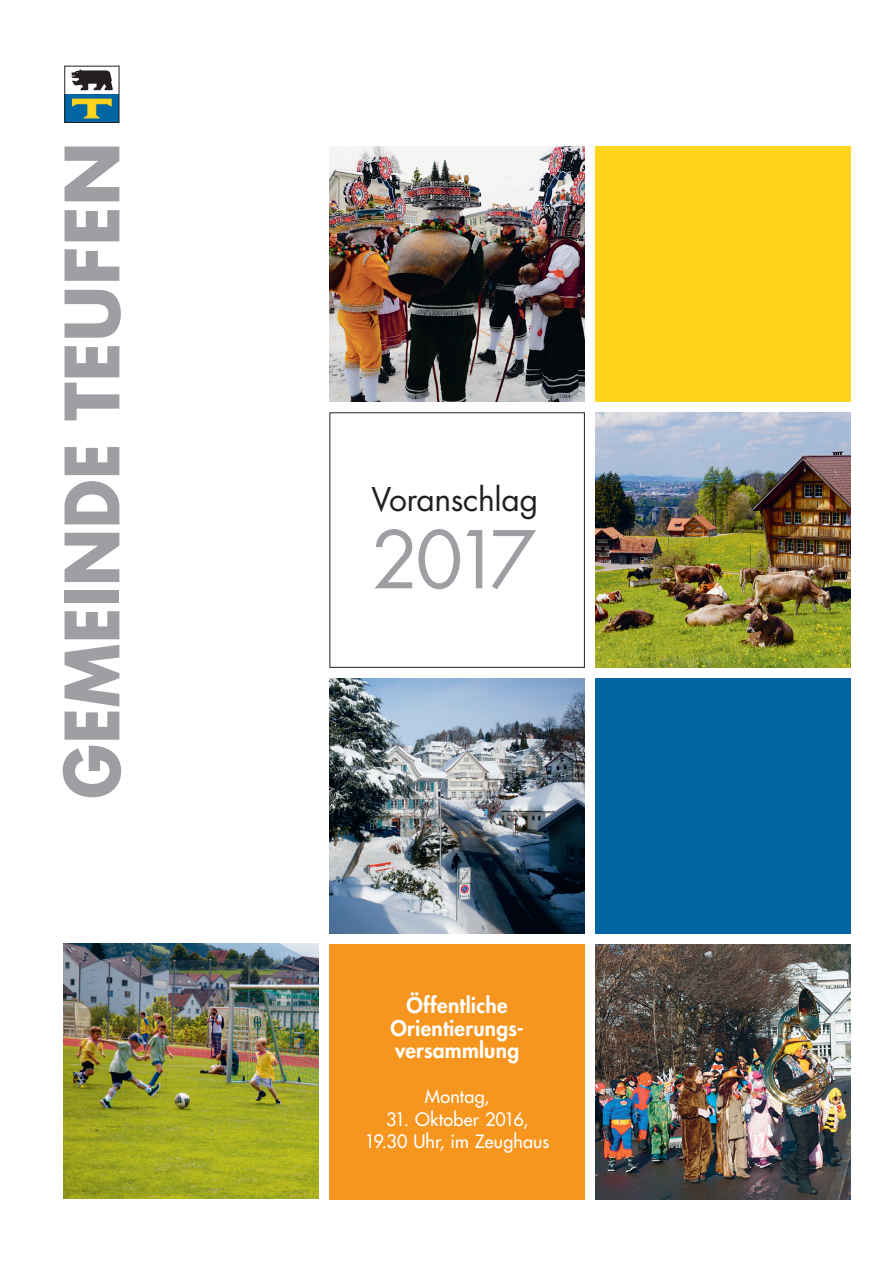
<style>
.page{position:relative;width:893px;height:1263px;background:#fff}
.page>*{position:absolute;margin:0;border:0;box-sizing:border-box;transform-origin:0 0}
.t1{font:77.25px "Futura Std";color:#9d9fa2}
.t2{font:31.8px "Futura Std";letter-spacing:-.01em;color:#231f20}
.t3{font:800 21px/22.5px "Futura Std";letter-spacing:.01em;color:#fff;text-align:center}
.t4{font:500 18px/22.5px "Futura Std";letter-spacing:.01em;color:#fff;text-align:center}
</style>
<div class="page">
<div style="left:330px;top:412px;width:255px;height:256px;border:1px solid #231f20"></div>
<div style="left:595px;top:678px;width:255px;height:255px;background:#0066a4"></div>
<div style="left:330px;top:944px;width:255px;height:255px;background:#f6961f"></div>
<div style="left:595px;top:147px;width:255px;height:255px;background:#fed41d"></div>
<img style="left:330px;top:147px;width:255px;height:255px">
<img style="left:595px;top:412px;width:255px;height:256px">
<img style="left:595px;top:944px;width:255px;height:255px">
<img style="left:330px;top:678px;width:255px;height:255px">
<img style="left:64px;top:943px;width:255px;height:256px">
<div style="left:65px;top:66px;width:54px;height:56px;background:#0066a4"></div>
<div style="left:65px;top:66px;width:54px;height:28px;background:#fff"></div>
<svg style="left:72px;top:99px;width:39px;height:19px"></svg>
<svg style="left:70px;top:70px;width:43px;height:20px"></svg>
<svg style="left:63px;top:645px;width:58px;height:152px"></svg>
<svg style="left:65px;top:611px;width:54px;height:28px"></svg>
<div style="left:65px;top:590px;width:54px;height:13px;background:#9d9fa2"></div>
<svg style="left:65px;top:533px;width:54px;height:49px"></svg>
<svg style="left:65px;top:481px;width:54px;height:43px"></svg>
<svg style="left:65px;top:447px;width:54px;height:28px"></svg>
<svg style="left:65px;top:383px;width:54px;height:37px"></svg>
<svg style="left:65px;top:346px;width:54px;height:31px"></svg>
<svg style="left:65px;top:290px;width:56px;height:48px"></svg>
<svg style="left:65px;top:249px;width:54px;height:32px"></svg>
<svg style="left:65px;top:210px;width:54px;height:31px"></svg>
<svg style="left:65px;top:147px;width:54px;height:54px"></svg>
<h2 class="t2" style="left:371px;top:479px;width:168px">Voranschlag</h2>
<h1 class="t1" style="left:371px;top:511px;width:167px">2017</h1>
<p class="t3" style="left:390px;top:994px;width:135px">Öffentliche<br>Orientierungs&shy;versammlung</p>
<p class="t4" style="left:425px;top:1085px;width:66px">Montag,</p>
<p class="t4" style="left:365px;top:1108px;width:186px">31. Oktober 2016,<br>19.30 Uhr, im Zeughaus</p>
</div>
